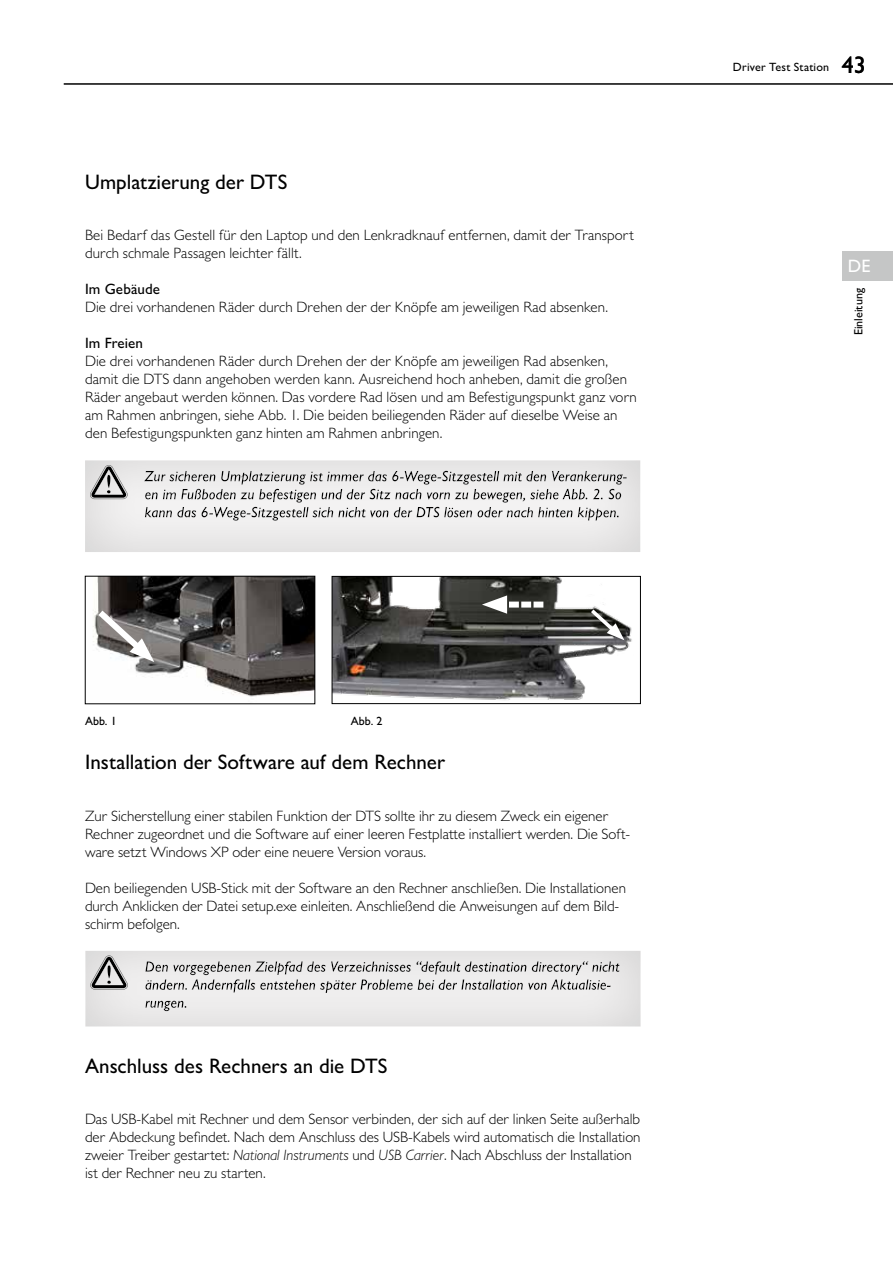
<style>
.page{position:relative;width:893px;height:1263px;background:#fff}
.page>*{position:absolute;margin:0;border:0;box-sizing:border-box;transform-origin:0 0}
.t1{font:500 21px "Gill Sans MT Pro";color:#000}
.t2{font:500 18px "Gill Sans MT Pro";color:#fff}
.t3{font:300 15px/18px "Gill Sans MT Pro";color:#000}
.t4{font:500 15px "Gill Sans MT Pro";letter-spacing:.01em;color:#000}
.t5{font:500 12px "Gill Sans MT Pro";color:#000}
.s1{font-size:24px}
.s2{font-style:italic}
</style>
<div class="page">
<hr style="left:64px;top:84px;width:829px;height:1px;background:#000">
<div style="left:842px;top:251px;width:51px;height:30px;background:#c5c6c6"></div>
<img style="left:334px;top:578px;width:298px;height:122px">
<div style="left:332px;top:576px;width:309px;height:128px;border:1px solid #000"></div>
<svg style="left:587px;top:606px;width:37px;height:34px"></svg>
<svg style="left:482px;top:595px;width:61px;height:19px"></svg>
<img style="left:97px;top:578px;width:216px;height:119px">
<div style="left:85px;top:576px;width:230px;height:128px;border:1px solid #000"></div>
<svg style="left:93px;top:604px;width:61px;height:58px"></svg>
<div style="left:77px;top:451px;width:564px;height:102px;background:#000;opacity:.15"></div>
<div style="left:77px;top:941px;width:564px;height:86px;background:#000;opacity:.15"></div>
<h1 class="t1" style="left:85px;top:169px;width:204px">Umplatzierung der DTS</h1>
<p class="t3" style="left:85px;top:226px;width:550px">Bei Bedarf das Gestell für den Laptop und den Lenkradknauf entfernen, damit der Transport durch schmale Passagen leichter fällt.</p>
<p class="t4" style="left:85px;top:280px;width:76px">Im Gebäude</p>
<p class="t3" style="left:85px;top:298px;width:524px">Die drei vorhandenen Räder durch Drehen der der Knöpfe am jeweiligen Rad absenken.</p>
<p class="t4" style="left:85px;top:334px;width:60px">Im Freien</p>
<p class="t3" style="left:85px;top:352px;width:553px">Die drei vorhandenen Räder durch Drehen der der Knöpfe am jeweiligen Rad absenken, damit die DTS dann angehoben werden kann. Ausreichend hoch anheben, damit die großen Räder angebaut werden können. Das vordere Rad lösen und am Befestigungspunkt ganz vorn am Rahmen anbringen, siehe Abb. 1. Die beiden beiliegenden Räder auf dieselbe Weise an den Befestigungspunkten ganz hinten am Rahmen anbringen.</p>
<p class="t5" style="left:733px;top:60px;width:135px">Driver Test Station <span class="s1">43</span></p>
<p class="t2" style="left:848px;top:255px;width:24px">DE</p>
<p class="t5" style="left:851px;top:335px;width:49px;rotate:-90deg">Einleitung</p>
<p class="t5" style="left:85px;top:713px;width:33px">Abb. 1</p>
<p class="t5" style="left:351px;top:713px;width:33px">Abb. 2</p>
<h1 class="t1" style="left:85px;top:750px;width:362px">Installation der Software auf dem Rechner</h1>
<p class="t3" style="left:85px;top:806px;width:547px">Zur Sicherstellung einer stabilen Funktion der DTS sollte ihr zu diesem Zweck ein eigener<br>Rechner zugeordnet und die Software auf einer leeren Festplatte installiert werden. Die Soft&shy;ware setzt Windows XP oder eine neuere Version voraus.</p>
<p class="t3" style="left:85px;top:878px;width:543px">Den beiliegenden USB-Stick mit der Software an den Rechner anschließen. Die Installationen durch Anklicken der Datei setup.exe einleiten. Anschließend die Anweisungen auf dem Bild&shy;schirm befolgen.</p>
<h1 class="t1" style="left:85px;top:1053px;width:304px">Anschluss des Rechners an die DTS</h1>
<p class="t3" style="left:85px;top:1110px;width:557px">Das USB-Kabel mit Rechner und dem Sensor verbinden, der sich auf der linken Seite außerhalb der Abdeckung befindet. Nach dem Anschluss des USB-Kabels wird automatisch die Installation zweier Treiber gestartet: <span class="s2">National Instruments</span> und <span class="s2">USB Carrier</span>. Nach Abschluss der Installation ist der Rechner neu zu starten.</p>
</div>
